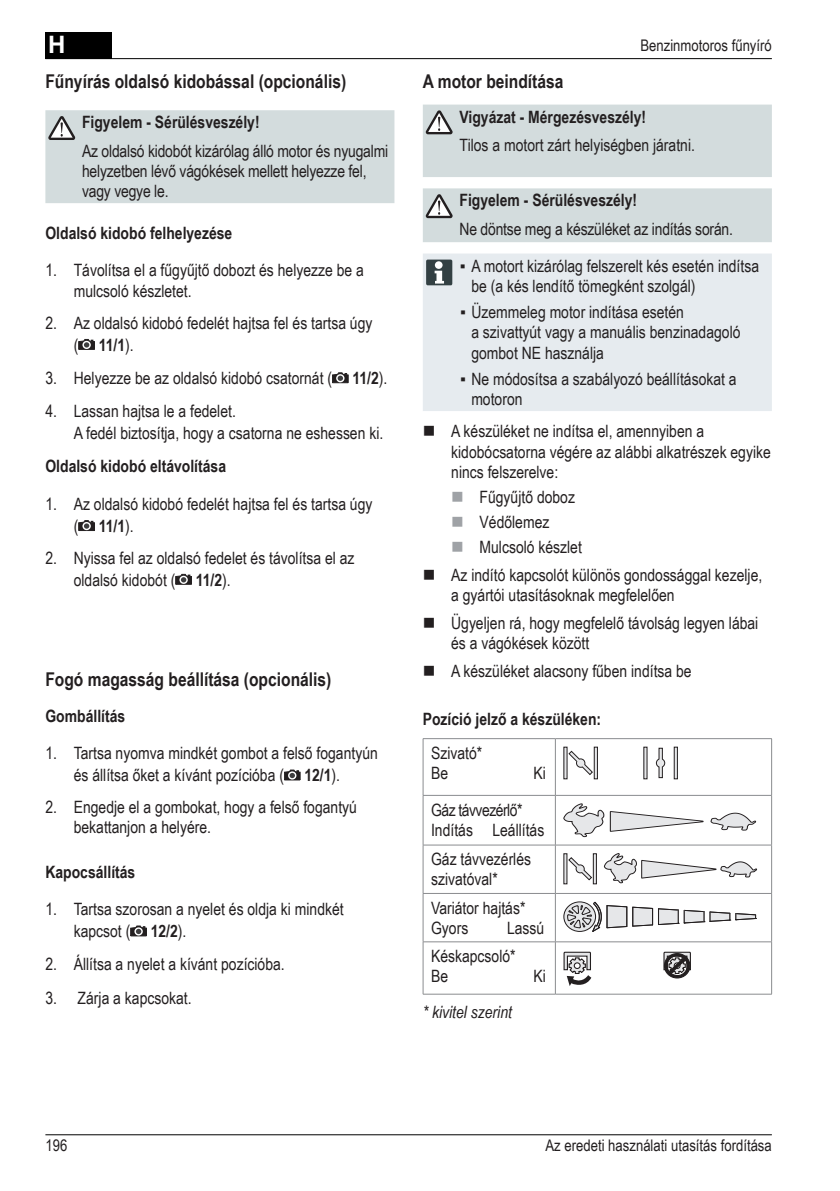
<style>
.page{position:relative;width:840px;height:1191px;background:#fff}
.page>*{position:absolute;margin:0;border:0;box-sizing:border-box;transform-origin:0 0}
.t1{font:700 24px "Arial";color:#fff}
.t2{font:700 19px "Arial Narrow";color:#231f20}
.t3{font:17px/20.4px "Arial Narrow";color:#231f20}
.t4{font:700 17px "Arial Narrow";color:#231f20}
.t5{font:italic 17px "Arial Narrow";color:#231f20}
.t6{font:16px "Arial Narrow";color:#231f20}
.s1{font-weight:700}
</style>
<div class="page">
<div style="left:45px;top:32px;width:67px;height:27px;background:#000"></div>
<hr style="left:45px;top:1134px;width:726px;height:1px;background:#000">
<hr style="left:45px;top:58px;width:726px;height:1px;background:#000">
<div style="left:423px;top:105px;width:348px;height:72px;background:#d3dcdd"></div>
<div style="left:423px;top:188px;width:348px;height:54px;background:#d3dcdd"></div>
<div style="left:423px;top:253px;width:348px;height:158px;background:#e6ebef"></div>
<div style="left:426px;top:259px;width:26px;height:26px;background:#334043;border-radius:2px"></div>
<svg style="left:434px;top:271px;width:10px;height:12px"></svg>
<div style="left:434px;top:261px;width:8px;height:8px;background:#fff;border-radius:50%"></div>
<hr style="left:422px;top:738px;width:133px;height:1px;background:#8a8c8f">
<hr style="left:422px;top:739px;width:1px;height:56px;background:#8a8c8f">
<hr style="left:555px;top:738px;width:216px;height:1px;background:#8a8c8f">
<hr style="left:554px;top:739px;width:1px;height:56px;background:#8a8c8f">
<hr style="left:770px;top:739px;width:1px;height:56px;background:#8a8c8f">
<hr style="left:422px;top:795px;width:133px;height:1px;background:#8a8c8f">
<hr style="left:422px;top:795px;width:1px;height:49px;background:#8a8c8f">
<hr style="left:555px;top:795px;width:216px;height:1px;background:#8a8c8f">
<hr style="left:554px;top:795px;width:1px;height:49px;background:#8a8c8f">
<hr style="left:770px;top:795px;width:1px;height:49px;background:#8a8c8f">
<hr style="left:422px;top:844px;width:133px;height:1px;background:#8a8c8f">
<hr style="left:422px;top:845px;width:1px;height:48px;background:#8a8c8f">
<hr style="left:555px;top:844px;width:216px;height:1px;background:#8a8c8f">
<hr style="left:554px;top:845px;width:1px;height:48px;background:#8a8c8f">
<hr style="left:770px;top:845px;width:1px;height:48px;background:#8a8c8f">
<hr style="left:422px;top:893px;width:133px;height:1px;background:#8a8c8f">
<hr style="left:422px;top:893px;width:1px;height:48px;background:#8a8c8f">
<hr style="left:555px;top:893px;width:216px;height:1px;background:#8a8c8f">
<hr style="left:554px;top:893px;width:1px;height:48px;background:#8a8c8f">
<hr style="left:770px;top:893px;width:1px;height:48px;background:#8a8c8f">
<hr style="left:422px;top:941px;width:133px;height:1px;background:#8a8c8f">
<hr style="left:422px;top:942px;width:1px;height:52px;background:#8a8c8f">
<hr style="left:555px;top:941px;width:216px;height:1px;background:#8a8c8f">
<hr style="left:554px;top:942px;width:1px;height:52px;background:#8a8c8f">
<hr style="left:770px;top:942px;width:1px;height:52px;background:#8a8c8f">
<hr style="left:422px;top:993px;width:133px;height:1px;background:#8a8c8f">
<hr style="left:555px;top:993px;width:216px;height:1px;background:#8a8c8f">
<div style="left:673px;top:746px;width:4px;height:33px;border:1px solid #231f20"></div>
<svg style="left:655px;top:758px;width:11px;height:10px"></svg>
<div style="left:593px;top:746px;width:4px;height:33px;border:1px solid #231f20"></div>
<svg style="left:567px;top:750px;width:26px;height:26px"></svg>
<svg style="left:710px;top:812px;width:45px;height:19px"></svg>
<svg style="left:563px;top:803px;width:140px;height:34px"></svg>
<svg style="left:603px;top:853px;width:153px;height:31px"></svg>
<svg style="left:563px;top:853px;width:4px;height:31px"></svg>
<svg style="left:592px;top:853px;width:4px;height:31px"></svg>
<svg style="left:567px;top:856px;width:25px;height:25px"></svg>
<svg style="left:563px;top:902px;width:32px;height:29px"></svg>
<div style="left:563px;top:901px;width:32px;height:31px;border:1px solid #231f20;border-radius:50%"></div>
<svg style="left:566px;top:901px;width:190px;height:31px"></svg>
<svg style="left:663px;top:951px;width:28px;height:28px"></svg>
<svg style="left:563px;top:951px;width:28px;height:35px"></svg>
<svg style="left:284px;top:769px;width:16px;height:11px"></svg>
<svg style="left:130px;top:925px;width:17px;height:11px"></svg>
<div style="left:45px;top:110px;width:349px;height:93px;background:#d3dcdd"></div>
<svg style="left:78px;top:339px;width:17px;height:11px"></svg>
<svg style="left:332px;top:372px;width:16px;height:11px"></svg>
<svg style="left:78px;top:520px;width:17px;height:11px"></svg>
<svg style="left:175px;top:574px;width:17px;height:11px"></svg>
<h1 class="t1" style="left:48px;top:29px;width:19px">H</h1>
<p class="t2" style="left:45px;top:66px;width:302px">Fűnyírás oldalsó kidobással (opcionális)</p>
<p class="t4" style="left:82px;top:109px;width:179px">Figyelem - Sérülésveszély!</p>
<p class="t3" style="left:82px;top:140px;width:307px">Az oldalsó kidobót kizárólag álló motor és nyugalmi helyzetben lévő vágókések mellett helyezze fel, vagy vegye le.</p>
<p class="t4" style="left:45px;top:220px;width:188px">Oldalsó kidobó felhelyezése</p>
<p class="t3" style="left:74px;top:259px;width:291px;text-indent:-28px">1. Távolítsa el a fűgyűjtő dobozt és helyezze be a mulcsoló készletet.</p>
<p class="t3" style="left:74px;top:311px;width:300px;line-height:22px;text-indent:-28px">2. Az oldalsó kidobó fedelét hajtsa fel és tartsa úgy ( <span class="s1">11/1</span>).</p>
<p class="t3" style="left:45px;top:367px;width:343px">3. Helyezze be az oldalsó kidobó csatornát ( <span class="s1">11/2</span>).</p>
<p class="t3" style="left:74px;top:400px;width:311px;line-height:22px;text-indent:-28px">4. Lassan hajtsa le a fedelet.<br>A fedél biztosítja, hogy a csatorna ne eshessen ki.</p>
<p class="t4" style="left:45px;top:453px;width:182px">Oldalsó kidobó eltávolítása</p>
<p class="t3" style="left:74px;top:492px;width:300px;line-height:22px;text-indent:-28px">1. Az oldalsó kidobó fedelét hajtsa fel és tartsa úgy ( <span class="s1">11/1</span>).</p>
<p class="t3" style="left:74px;top:546px;width:282px;line-height:22px;text-indent:-28px">2. Nyissa fel az oldalsó fedelet és távolítsa el az oldalsó kidobót ( <span class="s1">11/2</span>).</p>
<p class="t2" style="left:45px;top:665px;width:287px">Fogó magasság beállítása (opcionális)</p>
<p class="t4" style="left:45px;top:703px;width:81px">Gombállítás</p>
<p class="t3" style="left:45px;top:741px;width:334px;line-height:22px;text-align:center">1. Tartsa nyomva mindkét gombot a felső fogantyún és állítsa őket a kívánt pozícióba ( <span class="s1">12/1</span>).</p>
<p class="t3" style="left:74px;top:796px;width:284px;text-indent:-28px">2. Engedje el a gombokat, hogy a felső fogantyú bekattanjon a helyére.</p>
<p class="t4" style="left:45px;top:859px;width:91px">Kapocsállítás</p>
<p class="t3" style="left:74px;top:897px;width:271px;line-height:22px;text-indent:-28px">1. Tartsa szorosan a nyelet és oldja ki mindkét kapcsot ( <span class="s1">12/2</span>).</p>
<p class="t3" style="left:45px;top:953px;width:241px">2. Állítsa a nyelet a kívánt pozícióba.</p>
<p class="t3" style="left:45px;top:987px;width:148px">3. Zárja a kapcsokat.</p>
<p class="t6" style="left:640px;top:34px;width:133px">Benzinmotoros fűnyíró</p>
<p class="t2" style="left:422px;top:66px;width:142px">A motor beindítása</p>
<p class="t4" style="left:459px;top:104px;width:188px">Vigyázat - Mérgezésveszély!</p>
<p class="t3" style="left:459px;top:134px;width:237px">Tilos a motort zárt helyiségben járatni.</p>
<p class="t4" style="left:459px;top:188px;width:179px">Figyelem - Sérülésveszély!</p>
<p class="t3" style="left:459px;top:218px;width:275px">Ne döntse meg a készüléket az indítás során.</p>
<p class="t3" style="left:471px;top:255px;width:289px;text-indent:-11px">▪ A motort kizárólag felszerelt kés esetén indítsa be (a kés lendítő tömegként szolgál)</p>
<p class="t3" style="left:471px;top:301px;width:270px;text-indent:-11px">▪ Üzemmeleg motor indítása esetén<br>a szivattyút vagy a manuális benzinadagoló gombot NE használja</p>
<p class="t3" style="left:471px;top:368px;width:267px;text-indent:-11px">▪ Ne módosítsa a szabályozó beállításokat a motoron</p>
<p class="t3" style="left:451px;top:420px;width:321px">A készüléket ne indítsa el, amennyiben a kidobócsatorna végére az alábbi alkatrészek egyike nincs felszerelve:</p>
<p class="t3" style="left:479px;top:484px;width:104px;line-height:25px">Fűgyűjtő doboz<br>Védőlemez<br>Mulcsoló készlet</p>
<p class="t3" style="left:451px;top:564px;width:312px">Az indító kapcsolót különös gondossággal kezelje, a gyártói utasításoknak megfelelően</p>
<p class="t3" style="left:451px;top:612px;width:308px">Ügyeljen rá, hogy megfelelő távolság legyen lábai és a vágókések között</p>
<p class="t3" style="left:451px;top:660px;width:242px">A készüléket alacsony fűben indítsa be</p>
<p class="t4" style="left:422px;top:706px;width:180px">Pozíció jelző a készüléken:</p>
<p class="t3" style="left:431px;top:742px;width:53px">Szivató*<br>Be</p>
<p class="t3" style="left:533px;top:762px;width:14px">Ki</p>
<p class="t3" style="left:431px;top:799px;width:115px">Gáz távvezérlő*<br>Indítás Leállítás</p>
<p class="t3" style="left:431px;top:848px;width:101px">Gáz távvezérlés szivatóval*</p>
<p class="t3" style="left:431px;top:897px;width:96px">Variátor hajtás*<br>Gyors</p>
<p class="t3" style="left:431px;top:913px;width:115px;line-height:28.4px;text-indent:76px">Lassú<br>Késkapcsoló*</p>
<p class="t3" style="left:431px;top:965px;width:19px">Be</p>
<p class="t3" style="left:533px;top:965px;width:14px">Ki</p>
<p class="t5" style="left:422px;top:1000px;width:91px">* kivitel szerint</p>
<p class="t6" style="left:45px;top:1133px;width:23px">196</p>
<p class="t6" style="left:545px;top:1133px;width:228px">Az eredeti használati utasítás fordítása</p>
</div>
